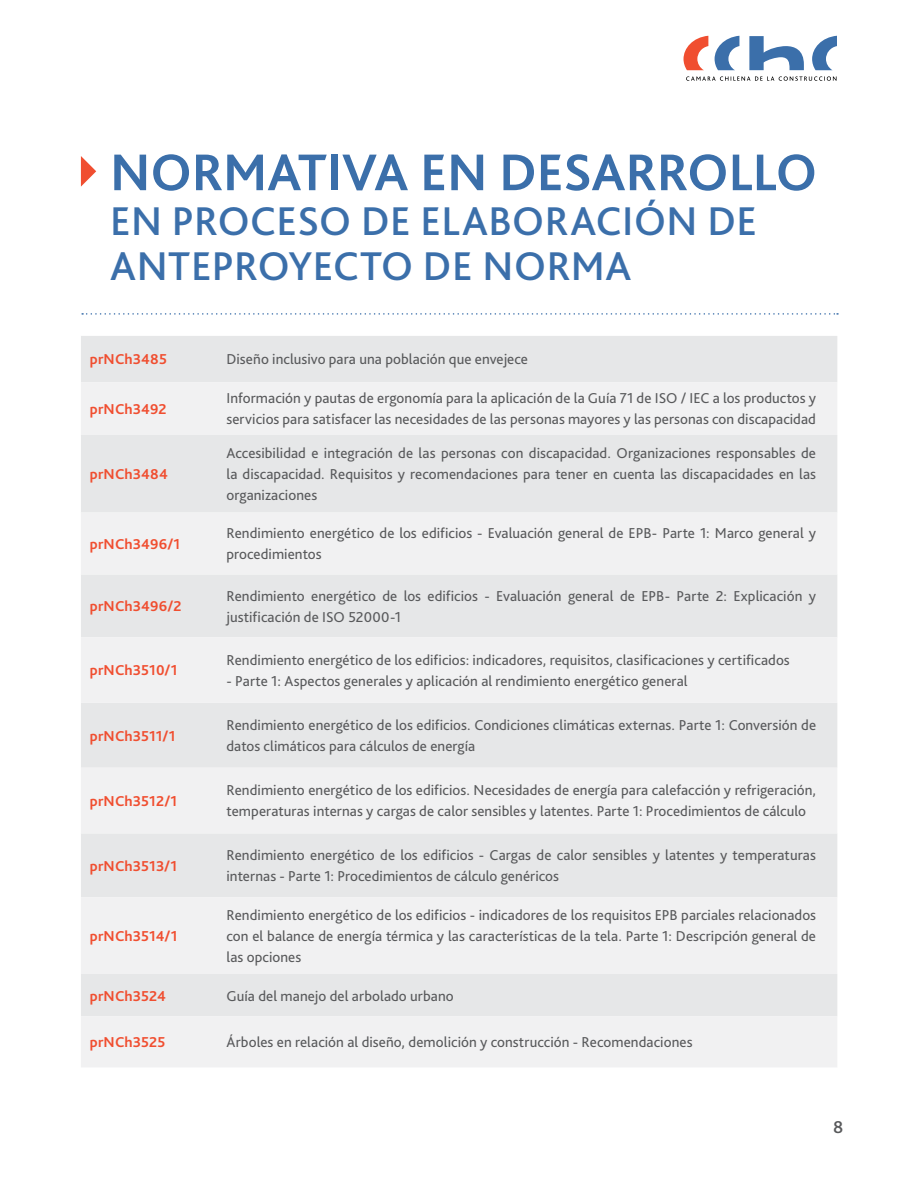
<style>
.page{position:relative;width:918px;height:1188px;background:#fff}
.page>*{position:absolute;margin:0;border:0;box-sizing:border-box;transform-origin:0 0}
.t1{font:700 54px "Bliss Pro";letter-spacing:-.005em;color:#3b6faa}
.t2{font:500 42px/45px "Bliss Pro";letter-spacing:.01em;color:#3b6faa}
.t3{font:500 18px "Bliss Pro";color:#58595b}
.t4{font:15px/21px "Bliss Pro";letter-spacing:.005em;color:#58595b}
.t5{font:700 15px "Bliss Pro";letter-spacing:.005em;color:#f04e30}
</style>
<div class="page">
<svg style="left:749px;top:36px;width:55px;height:34px"></svg>
<svg style="left:812px;top:36px;width:25px;height:34px"></svg>
<svg style="left:715px;top:36px;width:24px;height:34px"></svg>
<svg style="left:684px;top:36px;width:24px;height:34px"></svg>
<svg style="left:686px;top:76px;width:151px;height:5px"></svg>
<div style="left:81px;top:336px;width:756px;height:46px;background:#e6e7e8"></div>
<svg style="left:81px;top:382px;width:756px;height:685px;fill:#f1f1f2"></svg>
<svg style="left:82px;top:313px;width:756px;height:2px"></svg>
<svg style="left:81px;top:156px;width:15px;height:31px"></svg>
<h1 class="t1" style="left:110px;top:139px;width:709px">NORMATIVA EN DESARROLLO</h1>
<h2 class="t2" style="left:110px;top:198px;width:648px">EN PROCESO DE ELABORACIÓN DE<br>ANTEPROYECTO DE NORMA</h2>
<p class="t5" style="left:90px;top:350px;width:79px">prNCh3485</p>
<p class="t4" style="left:226px;top:349px;width:303px">Diseño inclusivo para una población que envejece</p>
<p class="t5" style="left:90px;top:400px;width:78px">prNCh3492</p>
<p class="t4" style="left:226px;top:388px;width:591px">Información y pautas de ergonomía para la aplicación de la Guía 71 de ISO / IEC a los productos y servicios para satisfacer las necesidades de las personas mayores y las personas con discapacidad</p>
<p class="t5" style="left:90px;top:465px;width:80px">prNCh3484</p>
<p class="t4" style="left:226px;top:442px;width:591px;text-align:justify">Accesibilidad e integración de las personas con discapacidad. Organizaciones responsables de la discapacidad. Requisitos y recomendaciones para tener en cuenta las discapacidades en las organizaciones</p>
<p class="t5" style="left:90px;top:535px;width:92px">prNCh3496/1</p>
<p class="t4" style="left:226px;top:522px;width:591px">Rendimiento energético de los edificios - Evaluación general de EPB- Parte 1: Marco general y procedimientos</p>
<p class="t5" style="left:90px;top:597px;width:93px">prNCh3496/2</p>
<p class="t4" style="left:226px;top:585px;width:591px">Rendimiento energético de los edificios - Evaluación general de EPB- Parte 2: Explicación y justificación de ISO 52000-1</p>
<p class="t5" style="left:90px;top:661px;width:89px">prNCh3510/1</p>
<p class="t4" style="left:226px;top:649px;width:565px">Rendimiento energético de los edificios: indicadores, requisitos, clasificaciones y certificados</p>
<p class="t4" style="left:226px;top:670px;width:463px">- Parte 1: Aspectos generales y aplicación al rendimiento energético general</p>
<p class="t5" style="left:90px;top:726px;width:87px">prNCh3511/1</p>
<p class="t4" style="left:226px;top:714px;width:591px">Rendimiento energético de los edificios. Condiciones climáticas externas. Parte 1: Conversión de datos climáticos para cálculos de energía</p>
<p class="t5" style="left:90px;top:792px;width:89px">prNCh3512/1</p>
<p class="t4" style="left:226px;top:780px;width:591px">Rendimiento energético de los edificios. Necesidades de energía para calefacción y refrigeración, temperaturas internas y cargas de calor sensibles y latentes. Parte 1: Procedimientos de cálculo</p>
<p class="t5" style="left:90px;top:856px;width:89px">prNCh3513/1</p>
<p class="t4" style="left:226px;top:844px;width:591px">Rendimiento energético de los edificios - Cargas de calor sensibles y latentes y temperaturas internas - Parte 1: Procedimientos de cálculo genéricos</p>
<p class="t5" style="left:90px;top:927px;width:89px">prNCh3514/1</p>
<p class="t4" style="left:226px;top:904px;width:591px;text-align:justify">Rendimiento energético de los edificios - indicadores de los requisitos EPB parciales relacionados con el balance de energía térmica y las características de la tela. Parte 1: Descripción general de las opciones</p>
<p class="t5" style="left:90px;top:986px;width:78px">prNCh3524</p>
<p class="t4" style="left:226px;top:985px;width:229px">Guía del manejo del arbolado urbano</p>
<p class="t5" style="left:90px;top:1033px;width:77px">prNCh3525</p>
<p class="t4" style="left:226px;top:1031px;width:468px">Árboles en relación al diseño, demolición y construcción - Recomendaciones</p>
<p class="t3" style="left:833px;top:1116px;width:12px">8</p>
</div>
